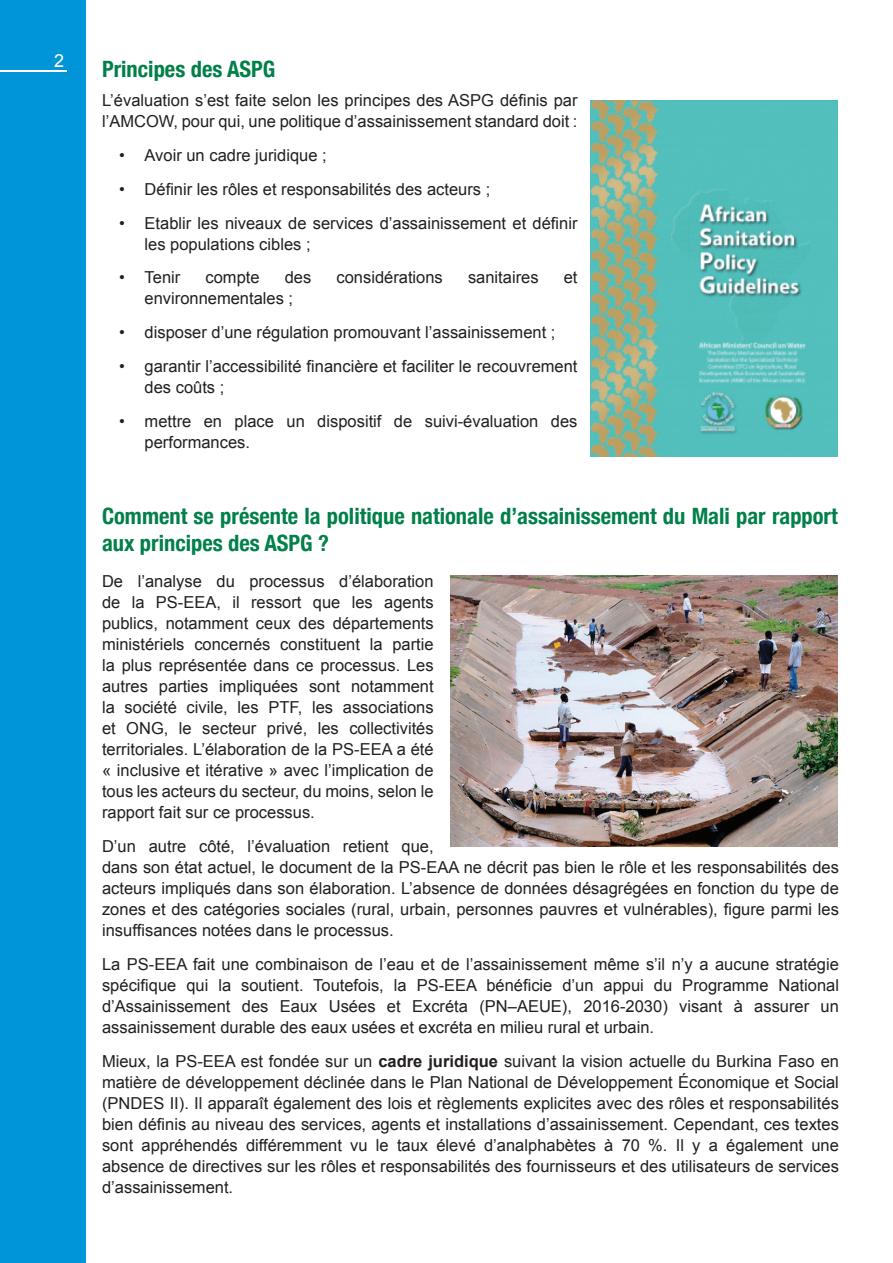
<style>
.page{position:relative;width:893px;height:1263px;background:#fff}
.page>*{position:absolute;margin:0;border:0;box-sizing:border-box;transform-origin:0 0}
.t1{font:700 condensed 22.5px/27px "Helvetica Neue";color:#018049}
.t2{font:18px "Arial";color:#fff}
.t3{font:16.5px/21px "Arial";color:#231f20}
.s1{font-weight:700}
</style>
<div class="page">
<div style="left:0;top:0;width:85px;height:1263px;background:#0095d9"></div>
<hr style="left:0;top:70px;width:66px;height:2px;background:#fff">
<img style="left:590px;top:100px;width:247px;height:356px">
<img style="left:451px;top:575px;width:387px;height:271px">
<p class="t2" style="left:54px;top:51px;width:12px">2</p>
<h1 class="t1" style="left:102px;top:55px;width:175px">Principes des ASPG</h1>
<p class="t3" style="left:102px;top:90px;width:477px">L’évaluation s’est faite selon les principes des ASPG définis par l’AMCOW, pour qui, une politique d’assainissement standard doit :</p>
<p class="t3" style="left:119px;top:145px;width:209px">• Avoir un cadre juridique ;</p>
<p class="t3" style="left:119px;top:179px;width:373px">• Définir les rôles et responsabilités des acteurs ;</p>
<p class="t3" style="left:145px;top:212px;width:434px;text-indent:-26px">• Etablir les niveaux de services d’assainissement et définir les populations cibles ;</p>
<p class="t3" style="left:119px;top:267px;width:63px">• Tenir</p>
<p class="t3" style="left:205px;top:267px;width:56px">compte</p>
<p class="t3" style="left:285px;top:267px;width:28px">des</p>
<p class="t3" style="left:336px;top:267px;width:108px">considérations</p>
<p class="t3" style="left:468px;top:267px;width:72px">sanitaires</p>
<p class="t3" style="left:564px;top:267px;width:15px">et</p>
<p class="t3" style="left:145px;top:288px;width:150px">environnementales ;</p>
<p class="t3" style="left:119px;top:322px;width:438px">• disposer d’une régulation promouvant l’assainissement ;</p>
<p class="t3" style="left:145px;top:356px;width:434px;text-indent:-26px">• garantir l’accessibilité financière et faciliter le recouvrement des coûts ;</p>
<p class="t3" style="left:145px;top:410px;width:434px;text-indent:-26px">• mettre en place un dispositif de suivi-évaluation des performances.</p>
<h1 class="t1" style="left:102px;top:502px;width:737px">Comment se présente la politique nationale d’assainissement du Mali par rapport aux principes des ASPG ?</h1>
<p class="t3" style="left:102px;top:571px;width:333px;text-align:justify">De l’analyse du processus d’élaboration de la PS-EEA, il ressort que les agents publics, notamment ceux des départements ministériels concernés constituent la partie la plus représentée dans ce processus. Les autres parties impliquées sont notamment la société civile, les PTF, les associations et ONG, le secteur privé, les collectivités territoriales. L’élaboration de la PS-EEA a été « inclusive et itérative » avec l’implication de tous les acteurs du secteur, du moins, selon le rapport fait sur ce processus.</p>
<p class="t3" style="left:102px;top:836px;width:738px">D’un autre côté, l’évaluation retient que,<br>dans son état actuel, le document de la PS-EAA ne décrit pas bien le rôle et les responsabilités des acteurs impliqués dans son élaboration. L’absence de données désagrégées en fonction du type de zones et des catégories sociales (rural, urbain, personnes pauvres et vulnérables), figure parmi les insuffisances notées dans le processus.</p>
<p class="t3" style="left:102px;top:954px;width:738px;text-align:justify">La PS-EEA fait une combinaison de l’eau et de l’assainissement même s’il n’y a aucune stratégie spécifique qui la soutient. Toutefois, la PS-EEA bénéficie d’un appui du Programme National d’Assainissement des Eaux Usées et Excréta (PN–AEUE), 2016-2030) visant à assurer un assainissement durable des eaux usées et excréta en milieu rural et urbain.</p>
<p class="t3" style="left:102px;top:1050px;width:738px;text-align:justify">Mieux, la PS-EEA est fondée sur un <span class="s1">cadre juridique</span> suivant la vision actuelle du Burkina Faso en matière de développement déclinée dans le Plan National de Développement Économique et Social (PNDES II). Il apparaît également des lois et règlements explicites avec des rôles et responsabilités bien définis au niveau des services, agents et installations d’assainissement. Cependant, ces textes sont appréhendés différemment vu le taux élevé d’analphabètes à 70 %. Il y a également une absence de directives sur les rôles et responsabilités des fournisseurs et des utilisateurs de services d’assainissement.</p>
</div>
